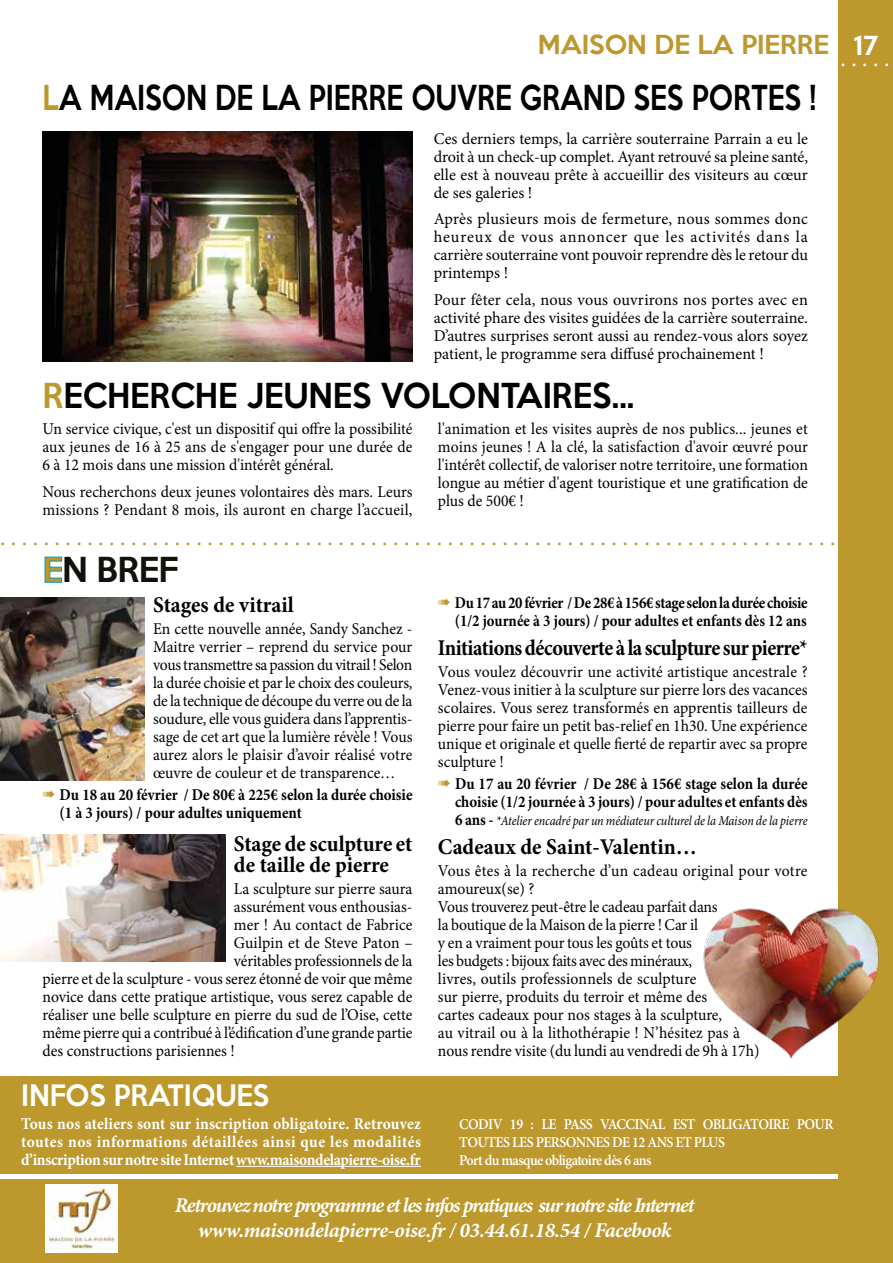
<style>
.page{position:relative;width:893px;height:1263px;background:#fff}
.page>*{position:absolute;margin:0;border:0;box-sizing:border-box;transform-origin:0 0}
.t1{font:500 31.5px "Keep Calm";color:#000;scale:.82 1}
.t2{font:500 31.5px "Keep Calm";color:#000;scale:.95 1}
.t3{font:500 31.5px "Keep Calm";letter-spacing:-.02em;color:#12110c}
.t4{font:500 27px "Keep Calm";color:#fff;scale:.94 1}
.t5{font:24px "Minion Pro";color:#bc982d}
.t6{font:500 24px "Keep Calm";color:#bc982d}
.t7{font:24px "Minion Pro";color:#fff}
.t8{font:500 24px "Keep Calm";color:#fff}
.t9{font:700 22.5px/20.2px "Minion Pro";letter-spacing:-.01em;color:#000;scale:.95 1}
.t10{font:700 22.5px "Minion Pro";letter-spacing:-.01em;color:#000;scale:.9 1}
.t11{font:italic 700 21px/25.2px "Minion Pro";letter-spacing:-.055em;color:#fff;text-align:center}
.t12{font:16.5px/18px "Minion Pro";letter-spacing:-.005em;color:#000;text-align:justify;scale:.95 1}
.t13{font:16.5px/18px "Minion Pro";letter-spacing:-.005em;color:#000;text-align:justify}
.t14{font:700 16.5px/18px "Minion Pro";color:#000;scale:.9 1}
.t15{font:700 16.5px/18px "Minion Pro";letter-spacing:-.025em;color:#fff;text-align:justify;scale:.94 1}
.t16{font:700 16.5px/18px "Minion Pro";color:#000;text-align:right;scale:.89 1}
.t17{font:600 15px/18px "Minion Pro";letter-spacing:-.04em;color:#fff;scale:.94 1}
.t18{font:italic 13.5px "Minion Pro";letter-spacing:-.01em;color:#000;scale:.9 1}
.s1{color:#bc982d}
.s2{font-weight:700;font-style:normal;font-size:16.5px}
</style>
<div class="page">
<div style="left:838px;top:0;width:55px;height:1263px;background:#bc982d"></div>
<img style="left:43px;top:132px;width:369px;height:229px">
<img style="left:0;top:597px;width:145px;height:183px">
<img style="left:0;top:834px;width:225px;height:128px">
<div style="left:0;top:1179px;width:893px;height:84px;background:#bc982d"></div>
<img style="left:46px;top:1184px;width:72px;height:68px">
<div style="left:0;top:1076px;width:859px;height:98px;background:#bc982d"></div>
<hr style="left:236px;top:1166px;width:185px;height:1px;background:#fff">
<img style="left:703px;top:908px;width:176px;height:152px">
<h3 class="t6" style="left:538px;top:24px;width:293px">MAISON DE LA PIERRE</h3>
<h3 class="t7" style="left:819px;top:43px;width:72px">. . . . . . .</h3>
<h3 class="t8" style="left:853px;top:24px;width:26px">17</h3>
<h1 class="t1" style="left:43px;top:70px;width:945px"><span class="s1">L</span>A MAISON DE LA PIERRE OUVRE GRAND SES PORTES !</h1>
<p class="t13" style="left:434px;top:130px;width:376px">Ces derniers temps, la carrière souterraine Parrain a eu le droit à un check-up complet. Ayant retrouvé sa pleine santé, elle est à nouveau prête à accueillir des visiteurs au cœur de ses galeries !</p>
<p class="t13" style="left:434px;top:210px;width:376px">Après plusieurs mois de fermeture, nous sommes donc heureux de vous annoncer que les activités dans la carrière souterraine vont pouvoir reprendre dès le retour du printemps !</p>
<p class="t13" style="left:434px;top:291px;width:376px">Pour fêter cela, nous vous ouvrirons nos portes avec en activité phare des visites guidées de la carrière souterraine.<br>D’autres surprises seront aussi au rendez-vous alors soyez patient, le programme sera diffusé prochainement !</p>
<h1 class="t2" style="left:43px;top:368px;width:624px"><span class="s1">R</span>ECHERCHE JEUNES VOLONTAIRES...</h1>
<p class="t12" style="left:43px;top:420px;width:391px">Un service civique, c'est un dispositif qui offre la possibilité aux jeunes de 16 à 25 ans de s'engager pour une durée de 6 à 12 mois dans une mission d'intérêt général.</p>
<p class="t12" style="left:43px;top:483px;width:391px">Nous recherchons deux jeunes volontaires dès mars. Leurs missions ? Pendant 8 mois, ils auront en charge l’accueil,</p>
<p class="t12" style="left:438px;top:420px;width:391px">l'animation et les visites auprès de nos publics... jeunes et moins jeunes ! A la clé, la satisfaction d'avoir œuvré pour l'intérêt collectif, de valoriser notre territoire, une formation longue au métier d'agent touristique et une gratification de plus de 500€ !</p>
<h3 class="t5" style="left:0;top:521px;width:859px">. . . . . . . . . . . . . . . . . . . . . . . . . . . . . . . . . . . . . . . . . . . . . . . . . . . . . . . . . . . . . . . . . . . . . . . . . . . . . . .</h3>
<h1 class="t3" style="left:43px;top:542px;width:137px"><span class="s1">E</span>N BREF</h1>
<h3 class="t9" style="left:153px;top:595px;width:150px">Stages de vitrail</h3>
<p class="t12" style="left:153px;top:620px;width:275px">En cette nouvelle année, Sandy Sanchez - Maitre verrier – reprend du service pour vous transmettre sa passion du vitrail ! Selon la durée choisie et par le choix des couleurs, de la technique de découpe du verre ou de la soudure, elle vous guidera dans l’apprentis&shy;sage de cet art que la lumière révèle ! Vous aurez alors le plaisir d’avoir réalisé votre œuvre de couleur et de transparence…</p>
<p class="t14" style="left:60px;top:787px;width:394px;text-indent:-17px"><span class="s1">➠</span> Du 18 au 20 février / De 80€ à 225€ selon la durée choisie (1 à 3 jours) / pour adultes uniquement</p>
<h3 class="t9" style="left:234px;top:835px;width:190px">Stage de sculpture et de taille de pierre</h3>
<p class="t12" style="left:234px;top:879px;width:189px">La sculpture sur pierre saura</p>
<p class="t12" style="left:234px;top:897px;width:189px">assurément vous enthousias-</p>
<p class="t12" style="left:234px;top:915px;width:190px">mer ! Au contact de Fabrice</p>
<p class="t12" style="left:234px;top:933px;width:190px">Guilpin et de Steve Paton –</p>
<p class="t12" style="left:234px;top:951px;width:190px">véritables professionnels de la</p>
<p class="t12" style="left:43px;top:969px;width:391px">pierre et de la sculpture - vous serez étonné de voir que même</p>
<p class="t12" style="left:43px;top:987px;width:391px">novice dans cette pratique artistique, vous serez capable de</p>
<p class="t12" style="left:43px;top:1005px;width:391px">réaliser une belle sculpture en pierre du sud de l’Oise, cette</p>
<p class="t12" style="left:43px;top:1023px;width:391px">même pierre qui a contribué à l’édification d’une grande partie</p>
<p class="t12" style="left:43px;top:1041px;width:204px">des constructions parisiennes !</p>
<p class="t16" style="left:438px;top:594px;width:417px"><span class="s1">➠</span> Du 17 au 20 février / De 28€ à 156€ stage selon la durée choisie (1/2 journée à 3 jours) / pour adultes et enfants dès 12 ans</p>
<h3 class="t10" style="left:438px;top:634px;width:412px">Initiations découverte à la sculpture sur pierre*</h3>
<p class="t12" style="left:438px;top:663px;width:391px">Vous voulez découvrir une activité artistique ancestrale ?<br>Venez-vous initier à la sculpture sur pierre lors des vacances scolaires. Vous serez transformés en apprentis tailleurs de pierre pour faire un petit bas-relief en 1h30. Une expérience unique et originale et quelle fierté de repartir avec sa propre sculpture !</p>
<p class="t14" style="left:438px;top:775px;width:412px;text-align:right"><span class="s1">➠</span> Du 17 au 20 février / De 28€ à 156€ stage selon la durée choisie (1/2 journée à 3 jours) / pour adultes et enfants dès</p>
<p class="t18" style="left:455px;top:813px;width:393px"><span class="s2">6 ans -</span> *Atelier encadré par un médiateur culturel de la Maison de la pierre</p>
<h3 class="t9" style="left:438px;top:837px;width:274px">Cadeaux de Saint-Valentin…</h3>
<p class="t12" style="left:438px;top:862px;width:390px;text-align:left">Vous êtes à la recherche d’un cadeau original pour votre amoureux(se) ?<br>Vous trouverez peut-être le cadeau parfait dans<br>la boutique de la Maison de la pierre ! Car il<br>y en a vraiment pour tous les goûts et tous<br>les budgets : bijoux faits avec des minéraux,<br>livres, outils professionnels de sculpture<br>sur pierre, produits du terroir et même des<br>cartes cadeaux pour nos stages à la sculpture,<br>au vitrail ou à la lithothérapie ! N’hésitez pas à<br>nous rendre visite (du lundi au vendredi de 9h à 17h)</p>
<h2 class="t4" style="left:21px;top:1072px;width:265px">INFOS PRATIQUES</h2>
<p class="t15" style="left:21px;top:1115px;width:427px">Tous nos ateliers sont sur inscription obligatoire. Retrouvez toutes nos informations détaillées ainsi que les modalités d’inscription sur notre site Internet www.maisondelapierre-oise.fr</p>
<p class="t17" style="left:459px;top:1115px;width:400px">CODIV 19 : LE PASS VACCINAL EST OBLIGATOIRE POUR<br>TOUTES LES PERSONNES DE 12 ANS ET PLUS<br>Port du masque obligatoire dès 6 ans</p>
<p class="t11" style="left:175px;top:1193px;width:521px">Retrouvez notre programme et les infos pratiques sur notre site Internet www.maisondelapierre-oise.fr / 03.44.61.18.54 / Facebook</p>
</div>
